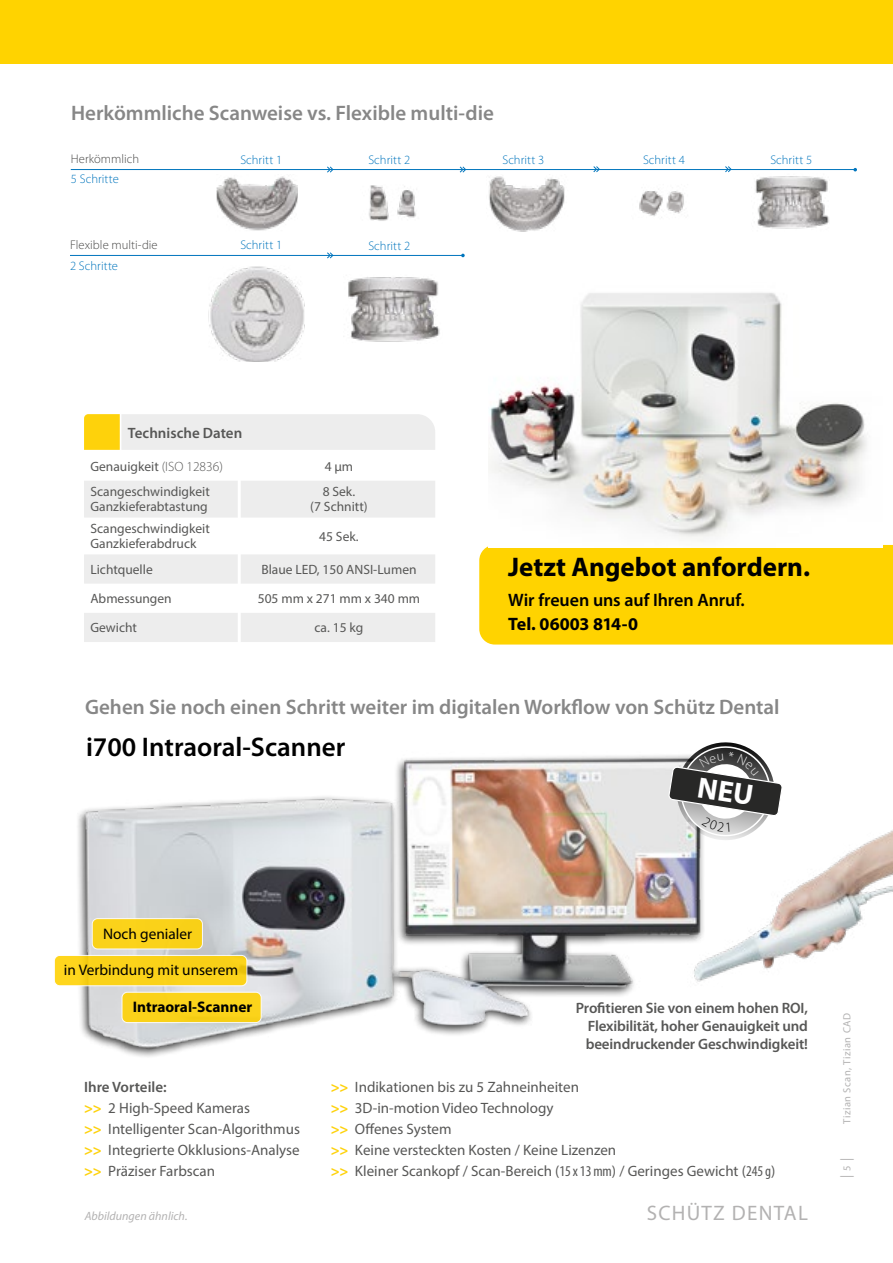
<style>
.page{position:relative;width:893px;height:1263px;background:#fff}
.page>*{position:absolute;margin:0;border:0;box-sizing:border-box;transform-origin:0 0}
.t1{font:700 27px "Myriad Pro";color:#000}
.t2{font:600 27px "Myriad Pro";color:#000}
.t3{font:600 21px "Myriad Pro";color:#878787}
.t4{font:21px "Myriad Pro";letter-spacing:.06em;color:#b3b2b2}
.t5{font:600 18px "Myriad Pro";letter-spacing:-.005em;color:#000}
.t6{font:700 18px "Myriad Pro";letter-spacing:-.005em;color:#000}
.t7{font:15.3px "Myriad Pro";color:#000}
.t8{font:700 15.3px "Myriad Pro";color:#000}
.t9{font:15px/21px "Myriad Pro";color:#575756}
.t10{font:600 15px/18px "Myriad Pro";letter-spacing:-.01em;color:#575756;text-align:justify}
.t11{font:13.5px/15px "Myriad Pro";color:#575756}
.t12{font:13.5px "Myriad Pro";color:#b3b2b2}
.t13{font:300 12.6px "Myriad Pro";letter-spacing:.005em;color:#0075bd}
.t14{font:300 12.6px "Myriad Pro";letter-spacing:.005em;color:#4a4a49}
.t15{font:italic 12px "Myriad Pro";color:#b3b2b2}
.t16{font:10.5px "Myriad Pro";letter-spacing:.05em;color:#b3b2b2}
.s1{font-weight:300}
.s2{font-weight:600}
.s3{font-weight:700;color:#fed20b}
.s4{font-stretch:condensed}
.s5{font-size:10.5px}
</style>
<div class="page">
<div style="left:0;top:0;width:893px;height:64px;background:#ffd300"></div>
<img style="left:77px;top:755px;width:590px;height:302px">
<div style="left:92px;top:919px;width:110px;height:30px;background:#fad219;border-radius:5px"></div>
<div style="left:92px;top:918px;width:111px;height:31px;border:1px solid #fff;border-radius:5px"></div>
<div style="left:122px;top:992px;width:139px;height:30px;background:#fbd31a;border-radius:5px"></div>
<div style="left:122px;top:992px;width:140px;height:31px;border:1px solid #fff;border-radius:5px"></div>
<hr style="left:71px;top:169px;width:784px;height:1px;background:#0075bd">
<img style="left:216px;top:176px;width:82px;height:55px">
<img style="left:369px;top:185px;width:47px;height:36px">
<img style="left:489px;top:176px;width:76px;height:55px">
<img style="left:639px;top:189px;width:45px;height:29px">
<img style="left:755px;top:176px;width:74px;height:53px">
<img style="left:209px;top:266px;width:95px;height:96px">
<img style="left:348px;top:277px;width:92px;height:65px">
<hr style="left:70px;top:255px;width:393px;height:1px;background:#0075bd">
<svg style="left:326px;top:166px;width:8px;height:7px"></svg>
<svg style="left:459px;top:166px;width:7px;height:7px"></svg>
<svg style="left:593px;top:166px;width:7px;height:7px"></svg>
<svg style="left:724px;top:166px;width:8px;height:7px"></svg>
<svg style="left:326px;top:252px;width:8px;height:7px"></svg>
<div style="left:479px;top:544px;width:414px;height:101px;background:#ffd300"></div>
<img style="left:488px;top:293px;width:395px;height:255px">
<svg style="left:84px;top:481px;width:351px;height:161px;fill:#ededed"></svg>
<hr style="left:238px;top:451px;width:3px;height:193px;background:#fff">
<svg style="left:84px;top:414px;width:351px;height:36px;background:#efead6"></svg>
<div style="left:54px;top:955px;width:193px;height:31px;background:#fad219;border-radius:5px"></div>
<div style="left:54px;top:955px;width:193px;height:31px;border:1px solid #fff;border-radius:5px"></div>
<img style="left:663px;top:809px;width:230px;height:190px">
<svg style="left:667px;top:742px;width:117px;height:102px"></svg>
<h2 class="t3" style="left:71px;top:99px;width:424px">Herkömmliche Scanweise vs. Flexible multi-die</h2>
<p class="t14" style="left:71px;top:151px;width:70px">Herkömmlich</p>
<p class="t13" style="left:71px;top:172px;width:49px">5 Schritte</p>
<p class="t14" style="left:70px;top:237px;width:89px">Flexible multi-die</p>
<p class="t13" style="left:70px;top:258px;width:49px">2 Schritte</p>
<p class="t13" style="left:240px;top:152px;width:43px">Schritt 1</p>
<p class="t13" style="left:368px;top:152px;width:43px">Schritt 2</p>
<p class="t13" style="left:502px;top:152px;width:43px">Schritt 3</p>
<p class="t13" style="left:643px;top:152px;width:43px">Schritt 4</p>
<p class="t13" style="left:770px;top:152px;width:43px">Schritt 5</p>
<p class="t13" style="left:240px;top:238px;width:43px">Schritt 1</p>
<p class="t13" style="left:368px;top:238px;width:43px">Schritt 2</p>
<p class="t10" style="left:128px;top:423px;width:116px">Technische Daten</p>
<p class="t11" style="left:90px;top:458px;width:134px">Genauigkeit <span class="s1">(ISO 12836)</span></p>
<p class="t11" style="left:325px;top:458px;width:30px">4 µm</p>
<p class="t11" style="left:90px;top:484px;width:121px">Scangeschwindigkeit<br>Ganzkieferabtastung</p>
<p class="t11" style="left:310px;top:484px;width:59px;text-align:center">8 Sek.<br>(7 Schnitt)</p>
<p class="t11" style="left:90px;top:521px;width:121px">Scangeschwindigkeit<br>Ganzkieferabdruck</p>
<p class="t11" style="left:319px;top:528px;width:41px">45 Sek.</p>
<p class="t11" style="left:90px;top:561px;width:64px">Lichtquelle</p>
<p class="t11" style="left:261px;top:561px;width:157px">Blaue LED, 150 ANSI-Lumen</p>
<p class="t11" style="left:90px;top:590px;width:83px">Abmessungen</p>
<p class="t11" style="left:258px;top:590px;width:164px">505 mm x 271 mm x 340 mm</p>
<p class="t11" style="left:90px;top:620px;width:48px">Gewicht</p>
<p class="t11" style="left:315px;top:620px;width:50px">ca. 15 kg</p>
<h1 class="t1" style="left:508px;top:550px;width:303px">Jetzt Angebot anfordern.</h1>
<p class="t5" style="left:508px;top:589px;width:238px">Wir freuen uns auf Ihren Anruf.</p>
<p class="t6" style="left:508px;top:613px;width:131px">Tel. 06003 814-0</p>
<h2 class="t3" style="left:85px;top:693px;width:696px">Gehen Sie noch einen Schritt weiter im digitalen Workflow von Schütz Dental</h2>
<h1 class="t2" style="left:86px;top:729px;width:261px">i700 Intraoral-Scanner</h1>
<p class="t7" style="left:103px;top:924px;width:91px">Noch genialer</p>
<p class="t7" style="left:64px;top:961px;width:176px">in Verbindung mit unserem</p>
<p class="t8" style="left:133px;top:997px;width:121px">Intraoral-Scanner</p>
<p class="t9" style="left:84px;top:1076px;width:217px"><span class="s2">Ihre Vorteile:<br></span><span class="s3">&gt;&gt;</span> 2 High-Speed Kameras<br><span class="s3">&gt;&gt;</span> Intelligenter Scan-Algorithmus <span class="s3">&gt;&gt;</span> Integrierte Okklusions-Analyse <span class="s3">&gt;&gt;</span> Präziser Farbscan</p>
<p class="t10" style="left:586px;top:998px;width:224px;text-indent:-10px">Profitieren Sie von einem hohen ROI, Flexibilität, hoher Genauigkeit und beeindruckender Geschwindigkeit!</p>
<p class="t9" style="left:331px;top:1076px;width:446px"><span class="s3">&gt;&gt;</span> Indikationen bis zu 5 Zahneinheiten<br><span class="s3">&gt;&gt;</span> 3D-in-motion Video Technology<br><span class="s3">&gt;&gt;</span> Offenes System<br><span class="s3">&gt;&gt;</span> Keine versteckten Kosten / Keine Lizenzen<br><span class="s3">&gt;&gt;</span> Kleiner Scankopf / Scan-Bereich (<span class="s4">15x13mm</span>) / Geringes Gewicht (<span class="s4">245g</span>)</p>
<p class="t15" style="left:85px;top:1208px;width:104px">Abbildungen ähnlich.</p>
<h2 class="t4" style="left:647px;top:1200px;width:163px">SCHÜTZ DENTAL</h2>
<p class="t16" style="left:841px;top:1124px;width:113px;rotate:-90deg">Tizian Scan, Tizian CAD</p>
<p class="t12" style="left:838px;top:1178px;width:22px;rotate:-90deg">| <span class="s5">5</span> |</p>
</div>
